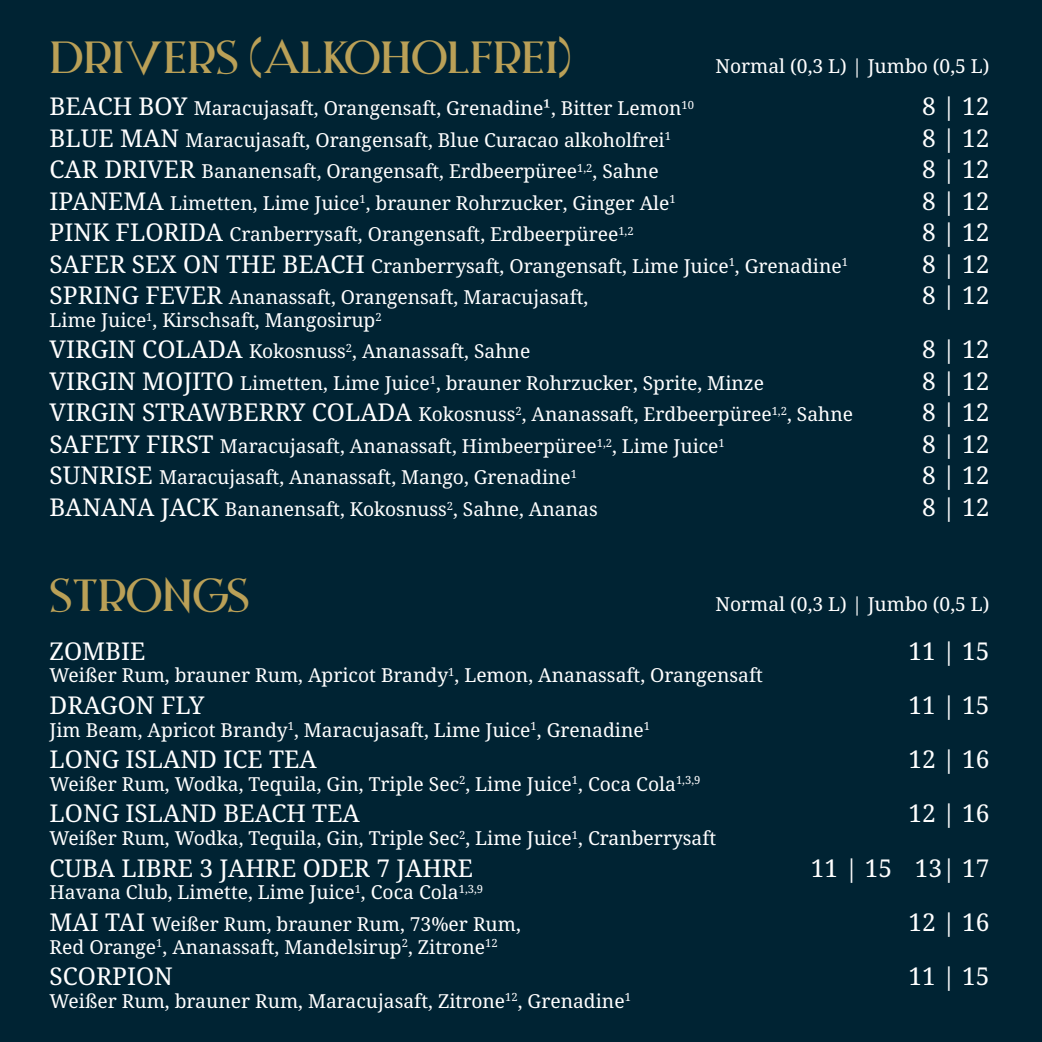
<style>
.page{position:relative;width:1042px;height:1042px;background:#002333}
.page>*{position:absolute;margin:0;border:0;box-sizing:border-box;transform-origin:0 0}
.t1{font:42px "Night Zone";letter-spacing:-.015em;color:#baa057}
.t2{font:24.5px "Noto Serif";color:#fff}
.t3{font:19.25px "Noto Serif";color:#fff}
.s1{font-size:24.5px}
</style>
<div class="page">
<p class="t1" style="left:50px;top:30px;width:523px">DRIVERS (ALKOHOLFREI)</p>
<p class="t3" style="left:715px;top:53px;width:276px">Normal (0,3 L) | Jumbo (0,5 L)</p>
<p class="t3" style="left:50px;top:95px;width:646px"><span class="s1">BEACH BOY</span> Maracujasaft, Orangensaft, Grenadine¹, Bitter Lemon<sup>10</sup></p>
<p class="t2" style="left:922px;top:89px;width:69px">8 | 12</p>
<p class="t3" style="left:50px;top:126px;width:623px"><span class="s1">BLUE MAN</span> Maracujasaft, Orangensaft, Blue Curacao alkoholfrei<sup>1</sup></p>
<p class="t2" style="left:922px;top:121px;width:69px">8 | 12</p>
<p class="t3" style="left:50px;top:158px;width:610px"><span class="s1">CAR DRIVER</span> Bananensaft, Orangensaft, Erdbeerpüree<sup>1,2</sup>, Sahne</p>
<p class="t2" style="left:922px;top:152px;width:69px">8 | 12</p>
<p class="t3" style="left:50px;top:189px;width:628px"><span class="s1">IPANEMA</span> Limetten, Lime Juice<sup>1</sup>, brauner Rohrzucker, Ginger Ale<sup>1</sup></p>
<p class="t2" style="left:922px;top:184px;width:69px">8 | 12</p>
<p class="t3" style="left:50px;top:221px;width:585px"><span class="s1">PINK FLORIDA</span> Cranberrysaft, Orangensaft, Erdbeerpüree<sup>1,2</sup></p>
<p class="t2" style="left:922px;top:215px;width:69px">8 | 12</p>
<p class="t3" style="left:50px;top:252px;width:800px"><span class="s1">SAFER SEX ON THE BEACH</span> Cranberrysaft, Orangensaft, Lime Juice<sup>1</sup>, Grenadine<sup>1</sup></p>
<p class="t2" style="left:922px;top:247px;width:69px">8 | 12</p>
<p class="t3" style="left:50px;top:284px;width:540px"><span class="s1">SPRING FEVER</span> Ananassaft, Orangensaft, Maracujasaft,</p>
<p class="t2" style="left:922px;top:278px;width:69px">8 | 12</p>
<p class="t3" style="left:50px;top:307px;width:334px">Lime Juice<sup>1</sup>, Kirschsaft, Mangosirup<sup>2</sup></p>
<p class="t3" style="left:50px;top:338px;width:482px"><span class="s1">VIRGIN COLADA</span> Kokosnuss<sup>2</sup>, Ananassaft, Sahne</p>
<p class="t2" style="left:922px;top:333px;width:69px">8 | 12</p>
<p class="t3" style="left:50px;top:370px;width:716px"><span class="s1">VIRGIN MOJITO</span> Limetten, Lime Juice<sup>1</sup>, brauner Rohrzucker, Sprite, Minze</p>
<p class="t2" style="left:922px;top:364px;width:69px">8 | 12</p>
<p class="t3" style="left:50px;top:401px;width:805px"><span class="s1">VIRGIN STRAWBERRY COLADA</span> Kokosnuss<sup>2</sup>, Ananassaft, Erdbeerpüree<sup>1,2</sup>, Sahne</p>
<p class="t2" style="left:922px;top:396px;width:69px">8 | 12</p>
<p class="t3" style="left:50px;top:433px;width:677px"><span class="s1">SAFETY FIRST</span> Maracujasaft, Ananassaft, Himbeerpüree<sup>1,2</sup>, Lime Juice<sup>1</sup></p>
<p class="t2" style="left:922px;top:427px;width:69px">8 | 12</p>
<p class="t3" style="left:50px;top:464px;width:529px"><span class="s1">SUNRISE</span> Maracujasaft, Ananassaft, Mango, Grenadine<sup>1</sup></p>
<p class="t2" style="left:922px;top:459px;width:69px">8 | 12</p>
<p class="t3" style="left:50px;top:496px;width:550px"><span class="s1">BANANA JACK</span> Bananensaft, Kokosnuss<sup>2</sup>, Sahne, Ananas</p>
<p class="t2" style="left:922px;top:490px;width:69px">8 | 12</p>
<p class="t1" style="left:50px;top:567px;width:202px">STRONGS</p>
<p class="t3" style="left:715px;top:590px;width:276px">Normal (0,3 L) | Jumbo (0,5 L)</p>
<p class="t2" style="left:50px;top:634px;width:97px">ZOMBIE</p>
<p class="t2" style="left:908px;top:634px;width:83px">11 | 15</p>
<p class="t3" style="left:50px;top:662px;width:715px">Weißer Rum, brauner Rum, Apricot Brandy<sup>1</sup>, Lemon, Ananassaft, Orangensaft</p>
<p class="t2" style="left:50px;top:688px;width:156px">DRAGON FLY</p>
<p class="t2" style="left:908px;top:688px;width:83px">11 | 15</p>
<p class="t3" style="left:50px;top:716px;width:602px">Jim Beam, Apricot Brandy<sup>1</sup>, Maracujasaft, Lime Juice<sup>1</sup>, Grenadine<sup>1</sup></p>
<p class="t2" style="left:50px;top:742px;width:268px">LONG ISLAND ICE TEA</p>
<p class="t2" style="left:908px;top:742px;width:83px">12 | 16</p>
<p class="t3" style="left:50px;top:770px;width:652px">Weißer Rum, Wodka, Tequila, Gin, Triple Sec<sup>2</sup>, Lime Juice<sup>1</sup>, Coca Cola<sup>1,3,9</sup></p>
<p class="t2" style="left:50px;top:796px;width:312px">LONG ISLAND BEACH TEA</p>
<p class="t2" style="left:908px;top:796px;width:83px">12 | 16</p>
<p class="t3" style="left:50px;top:825px;width:668px">Weißer Rum, Wodka, Tequila, Gin, Triple Sec<sup>2</sup>, Lime Juice<sup>1</sup>, Cranberrysaft</p>
<p class="t2" style="left:50px;top:851px;width:425px">CUBA LIBRE 3 JAHRE ODER 7 JAHRE</p>
<p class="t2" style="left:811px;top:851px;width:180px">11 | 15 13| 17</p>
<p class="t3" style="left:50px;top:879px;width:435px">Havana Club, Limette, Lime Juice<sup>1</sup>, Coca Cola<sup>1,3,9</sup></p>
<p class="t3" style="left:50px;top:910px;width:473px"><span class="s1">MAI TAI</span> Weißer Rum, brauner Rum, 73%er Rum,</p>
<p class="t2" style="left:908px;top:905px;width:83px">12 | 16</p>
<p class="t3" style="left:50px;top:933px;width:449px">Red Orange<sup>1</sup>, Ananassaft, Mandelsirup<sup>2</sup>, Zitrone<sup>12</sup></p>
<p class="t2" style="left:50px;top:959px;width:125px">SCORPION</p>
<p class="t2" style="left:908px;top:959px;width:83px">11 | 15</p>
<p class="t3" style="left:50px;top:987px;width:583px">Weißer Rum, brauner Rum, Maracujasaft, Zitrone<sup>12</sup>, Grenadine<sup>1</sup></p>
</div>
